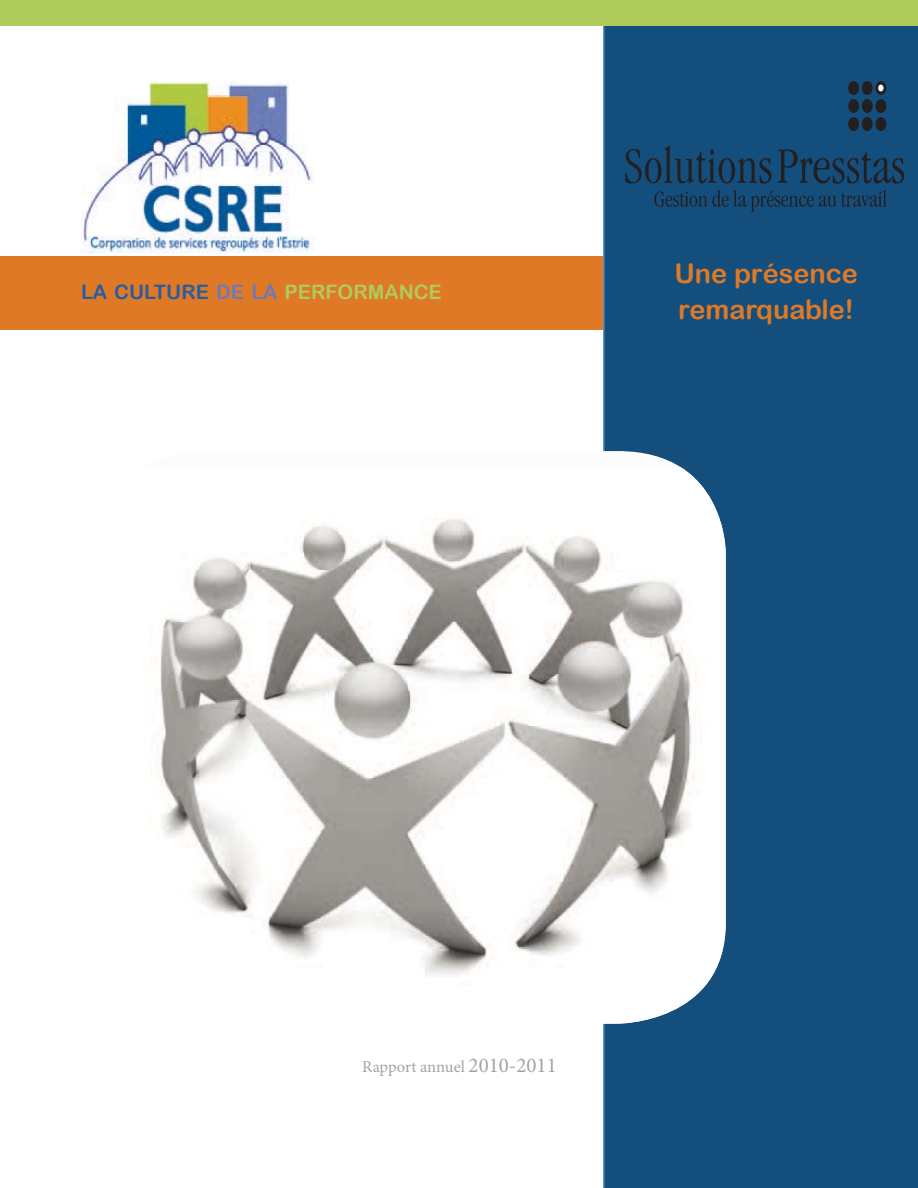
<style>
.page{position:relative;width:918px;height:1188px;background:#fff}
.page>*{position:absolute;margin:0;border:0;box-sizing:border-box;transform-origin:0 0}
.t1{font:27px/36px "Arial Rounded MT Bold";color:#e07925}
.t2{font:19.95px "Arial Rounded MT Bold";color:#afcb5c}
.t3{font:16.5px "Minion Pro";color:#a1a4a6}
.s1{color:#265da2}
.s2{color:#6d7ab7}
.s3{font-size:21px}
</style>
<div class="page">
<img style="left:81px;top:81px;width:234px;height:172px">
<div style="left:603px;top:26px;width:315px;height:1162px;background:#144e7d"></div>
<div style="left:95px;top:451px;width:631px;height:573px;background:#fcfcfc;border-radius:104px"></div>
<img style="left:160px;top:467px;width:566px;height:557px">
<div style="left:0;top:0;width:918px;height:26px;background:#afcb5c"></div>
<div style="left:0;top:256px;width:602px;height:74px;background:#e07925"></div>
<svg style="left:625px;top:146px;width:147px;height:38px"></svg>
<svg style="left:778px;top:149px;width:126px;height:35px"></svg>
<svg style="left:654px;top:190px;width:233px;height:22px"></svg>
<div style="left:848px;top:81px;width:11px;height:14px;background:#231f20;border-radius:50%"></div>
<div style="left:862px;top:81px;width:11px;height:14px;background:#231f20;border-radius:50%"></div>
<div style="left:875px;top:81px;width:11px;height:14px;background:#231f20;border-radius:50%"></div>
<svg style="left:878px;top:85px;width:6px;height:6px"></svg>
<div style="left:848px;top:99px;width:11px;height:14px;background:#231f20;border-radius:50%"></div>
<div style="left:862px;top:99px;width:11px;height:14px;background:#231f20;border-radius:50%"></div>
<div style="left:875px;top:99px;width:11px;height:14px;background:#231f20;border-radius:50%"></div>
<div style="left:848px;top:117px;width:11px;height:14px;background:#231f20;border-radius:50%"></div>
<div style="left:862px;top:117px;width:11px;height:14px;background:#231f20;border-radius:50%"></div>
<div style="left:875px;top:117px;width:11px;height:14px;background:#231f20;border-radius:50%"></div>
<p class="t2" style="left:81px;top:281px;width:362px"><span class="s1">LA CULTURE</span> <span class="s2">DE LA</span> PERFORMANCE</p>
<h1 class="t1" style="left:674px;top:255px;width:185px">Une présence remarquable!</h1>
<p class="t3" style="left:362px;top:1060px;width:196px">Rapport annuel <span class="s3">2010-2011</span></p>
</div>
